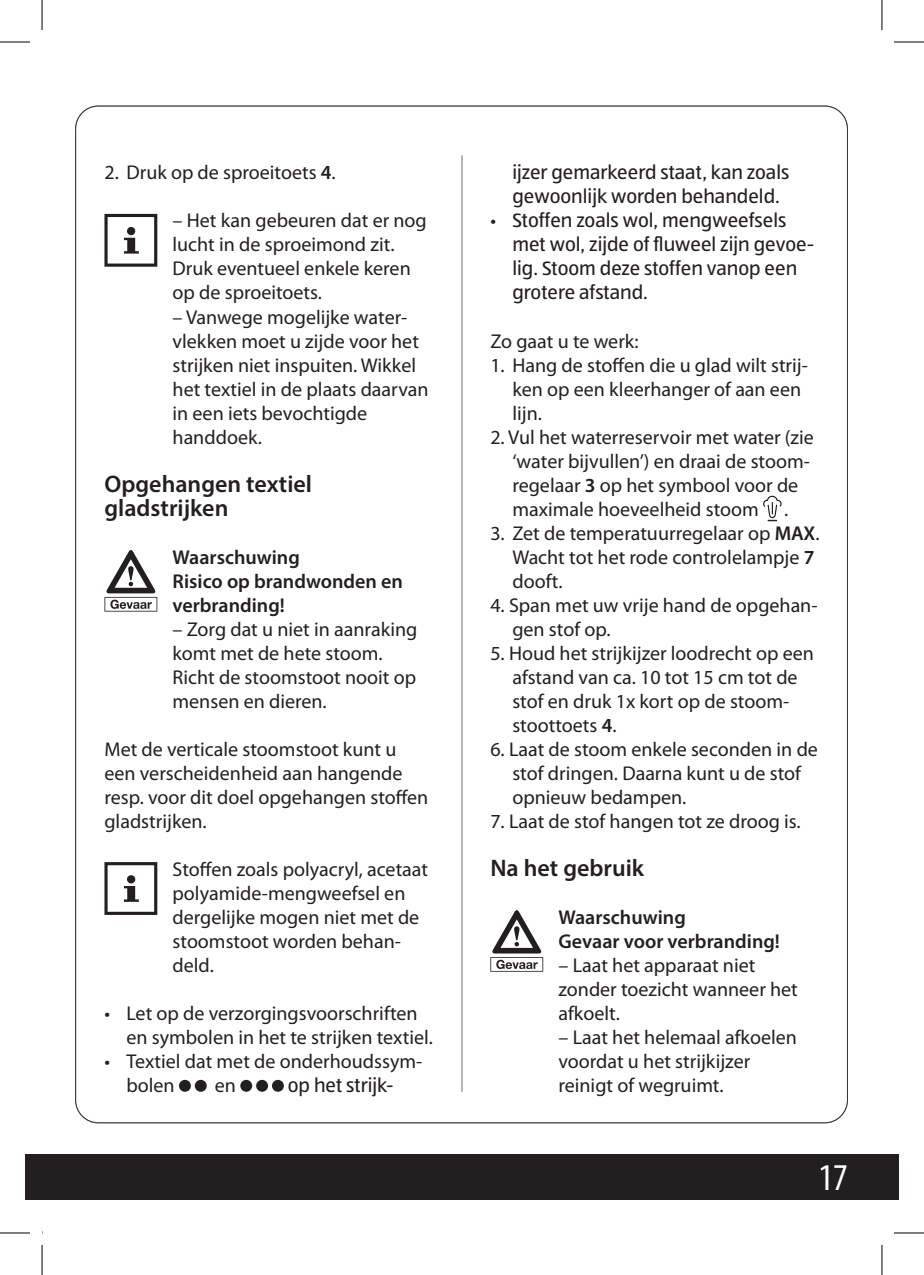
<style>
.page{position:relative;width:924px;height:1275px;background:#fff}
.page>*{position:absolute;margin:0;border:0;box-sizing:border-box;transform-origin:0 0}
.t1{font:condensed 38px "Myriad Pro";color:#fff}
.t2{font:600 24px/24px "Myriad Pro";color:#231f20}
.t3{font:20px/24px "Myriad Pro";color:#231f20}
.t4{font:20px/24px "ALDISUEDOT";color:#231f20}
.t5{font:600 20px/24px "Myriad Pro";color:#231f20}
.s1{font-weight:600}
.s2{font-family:"Myriad Pro"}
</style>
<div class="page">
<div style="left:25px;top:1154px;width:873px;height:45px;background:#231f20"></div>
<hr style="left:461px;top:155px;width:1px;height:936px;background:#6c6d70">
<svg style="left:104px;top:214px;width:53px;height:53px"></svg>
<svg style="left:104px;top:550px;width:53px;height:61px"></svg>
<svg style="left:104px;top:862px;width:53px;height:53px"></svg>
<div style="left:179px;top:1079px;width:12px;height:12px;background:#231f20;border-radius:50%"></div>
<div style="left:195px;top:1079px;width:12px;height:12px;background:#231f20;border-radius:50%"></div>
<div style="left:240px;top:1079px;width:12px;height:12px;background:#231f20;border-radius:50%"></div>
<div style="left:256px;top:1079px;width:12px;height:12px;background:#231f20;border-radius:50%"></div>
<div style="left:272px;top:1079px;width:12px;height:12px;background:#231f20;border-radius:50%"></div>
<svg style="left:763px;top:496px;width:18px;height:25px"></svg>
<svg style="left:490px;top:910px;width:53px;height:61px"></svg>
<hr style="left:0;top:42px;width:30px;height:1px;background:#000">
<hr style="left:893px;top:42px;width:30px;height:1px;background:#000">
<hr style="left:0;top:1232px;width:30px;height:1px;background:#000">
<hr style="left:893px;top:1232px;width:30px;height:1px;background:#000">
<hr style="left:42px;top:0;width:1px;height:30px;background:#000">
<hr style="left:42px;top:1245px;width:1px;height:30px;background:#000">
<hr style="left:881px;top:0;width:1px;height:30px;background:#000">
<hr style="left:881px;top:1245px;width:1px;height:30px;background:#000">
<p class="t3" style="left:104px;top:161px;width:233px">2. Druk op de sproeitoets <span class="s1">4</span>.</p>
<p class="t3" style="left:172px;top:209px;width:255px">– Het kan gebeuren dat er nog lucht in de sproeimond zit.<br>Druk eventueel enkele keren op de sproeitoets.</p>
<p class="t3" style="left:172px;top:305px;width:257px">– Vanwege mogelijke water&shy;vlekken moet u zijde voor het strijken niet inspuiten. Wikkel het textiel in de plaats daarvan in een iets bevochtigde handdoek.</p>
<p class="t2" style="left:104px;top:471px;width:209px">Opgehangen textiel gladstrijken</p>
<p class="t5" style="left:172px;top:544px;width:232px">Waarschuwing<br>Risico op brandwonden en verbranding!</p>
<p class="t3" style="left:172px;top:617px;width:246px">– Zorg dat u niet in aanraking komt met de hete stoom.<br>Richt de stoomstoot nooit op mensen en dieren.</p>
<p class="t3" style="left:104px;top:737px;width:325px">Met de verticale stoomstoot kunt u een verscheidenheid aan hangende resp. voor dit doel opgehangen stoffen gladstrijken.</p>
<p class="t3" style="left:172px;top:857px;width:257px">Stoffen zoals polyacryl, acetaat polyamide-mengweefsel en dergelijke mogen niet met de stoomstoot worden behan&shy;deld.</p>
<p class="t3" style="left:126px;top:1001px;width:308px;text-indent:-22px">• Let op de verzorgingsvoorschriften en symbolen in het te strijken textiel.</p>
<p class="t3" style="left:126px;top:1049px;width:297px;text-indent:-22px">• Textiel dat met de onderhoudssym&shy;bolen</p>
<p class="t3" style="left:215px;top:1073px;width:23px">en</p>
<p class="t4" style="left:288px;top:1072px;width:107px">op het strijk-</p>
<p class="t4" style="left:512px;top:160px;width:278px">ijzer gemarkeerd staat, kan zoals gewoonlijk worden behandeld.</p>
<p class="t4" style="left:512px;top:208px;width:303px;text-indent:-22px"><span class="s2">•</span> Stoffen zoals wol, mengweefsels met wol, zijde of fluweel zijn gevoe&shy;lig. Stoom deze stoffen vanop een grotere afstand.</p>
<p class="t3" style="left:490px;top:329px;width:150px">Zo gaat u te werk:</p>
<p class="t3" style="left:512px;top:353px;width:297px;text-indent:-22px">1. Hang de stoffen die u glad wilt strij&shy;ken op een kleerhanger of aan een lijn.</p>
<p class="t3" style="left:512px;top:425px;width:303px;text-indent:-22px">2. Vul het waterreservoir met water (zie ‘water bijvullen’) en draai de stoom&shy;regelaar <span class="s1">3</span> op het symbool voor de maximale hoeveelheid stoom</p>
<p class="t3" style="left:783px;top:497px;width:6px">.</p>
<p class="t3" style="left:512px;top:521px;width:308px;text-indent:-22px">3. Zet de temperatuurregelaar op <span class="s1">MAX</span>.<br>Wacht tot het rode controlelampje <span class="s1">7 </span>dooft.</p>
<p class="t3" style="left:512px;top:593px;width:306px;text-indent:-22px">4. Span met uw vrije hand de opgehan&shy;gen stof op.</p>
<p class="t3" style="left:512px;top:641px;width:303px;text-indent:-22px">5. Houd het strijkijzer loodrecht op een afstand van ca. 10 tot 15 cm tot de stof en druk 1x kort op de stoom&shy;stoottoets <span class="s1">4</span>.</p>
<p class="t3" style="left:512px;top:737px;width:307px;text-indent:-22px">6. Laat de stoom enkele seconden in de stof dringen. Daarna kunt u de stof opnieuw bedampen.</p>
<p class="t3" style="left:490px;top:809px;width:312px">7. Laat de stof hangen tot ze droog is.</p>
<p class="t2" style="left:490px;top:855px;width:155px">Na het gebruik</p>
<p class="t5" style="left:558px;top:904px;width:223px">Waarschuwing<br>Gevaar voor verbranding!</p>
<p class="t3" style="left:558px;top:953px;width:241px">– Laat het apparaat niet zonder toezicht wanneer het afkoelt.</p>
<p class="t3" style="left:558px;top:1025px;width:240px">– Laat het helemaal afkoelen voordat u het strijkijzer reinigt of wegruimt.</p>
<h1 class="t1" style="left:818px;top:1154px;width:31px">17</h1>
</div>
